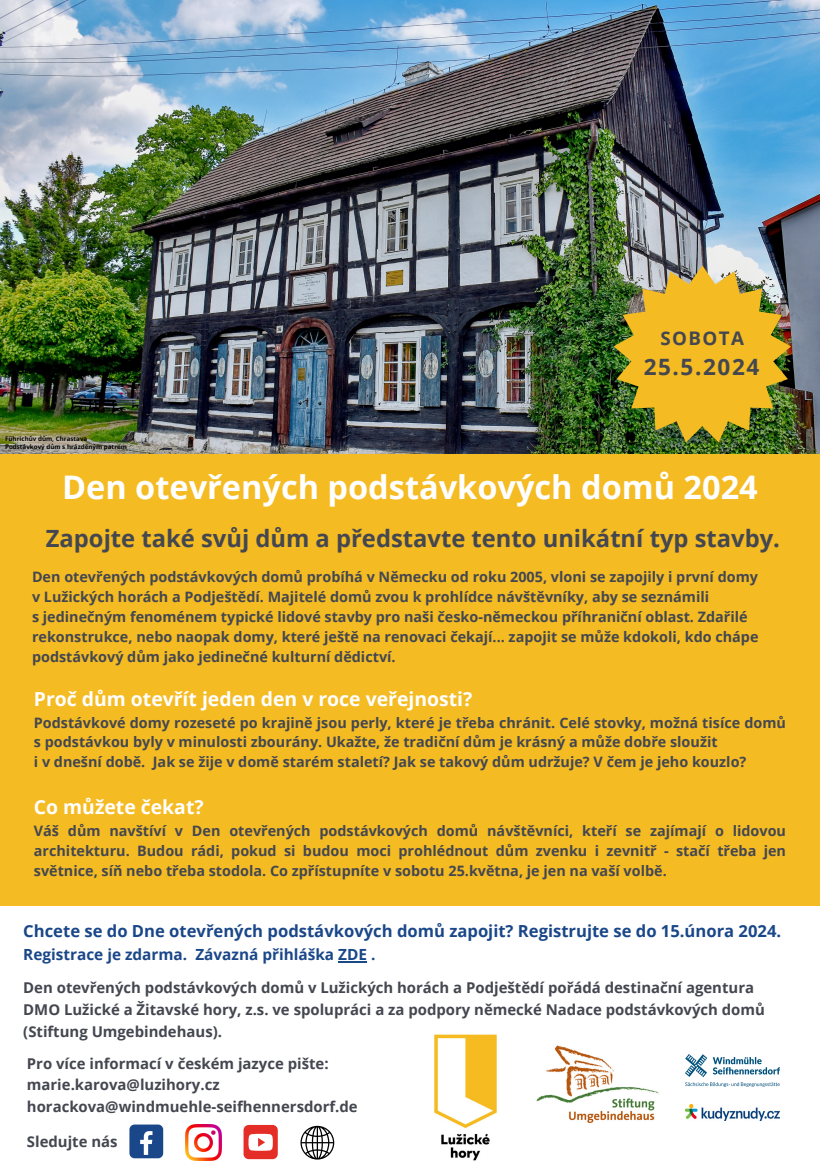
<style>
.page{position:relative;width:820px;height:1172px;background:#fff}
.page>*{position:absolute;margin:0;border:0;box-sizing:border-box;transform-origin:0 0}
.t1{font:700 32.5px "Open Sans";color:#fff}
.t2{font:700 23.75px "Open Sans";color:#444750}
.t3{font:700 22.5px "Open Sans";letter-spacing:.075em;color:#444750}
.t4{font:700 19.38px "Open Sans";color:#fff}
.t5{font:700 18.75px "Open Sans";letter-spacing:.075em;color:#444750}
.t6{font:700 16.62px "Open Sans";color:#1a4789}
.t7{font:700 15.38px "Open Sans";color:#1a4789}
.t8{font:700 14.88px/21.6px "Open Sans";color:#444750}
.t9{font:700 14.38px/19.7px "Open Sans";color:#444750}
.t10{font:700 6.25px "Open Sans";color:#000}
</style>
<div class="page">
<img style="left:0;top:0;width:819px;height:455px">
<div style="left:0;top:455px;width:819px;height:451px;background:#f5bb23"></div>
<img style="left:434px;top:1034px;width:63px;height:127px">
<img style="left:613px;top:265px;width:177px;height:177px">
<img style="left:536px;top:1045px;width:123px;height:78px">
<img style="left:685px;top:1055px;width:94px;height:31px">
<img style="left:685px;top:1105px;width:94px;height:16px">
<div style="left:129px;top:1124px;width:34px;height:34px;background:#1a4789;border-radius:5px"></div>
<svg style="left:140px;top:1131px;width:12px;height:24px"></svg>
<img style="left:185px;top:1125px;width:36px;height:35px">
<div style="left:243px;top:1125px;width:35px;height:34px;background:#e52d27;border-radius:5px"></div>
<svg style="left:248px;top:1134px;width:25px;height:17px"></svg>
<svg style="left:300px;top:1126px;width:34px;height:33px"></svg>
<hr style="left:338px;top:961px;width:29px;height:2px;background:#1a4789">
<p class="t10" style="left:5px;top:434px;width:84px">Führichův dům, Chrastava</p>
<p class="t10" style="left:5px;top:442px;width:123px">Podstávkový dům s hrázděným patrem</p>
<p class="t5" style="left:660px;top:325px;width:85px">SOBOTA</p>
<p class="t3" style="left:643px;top:351px;width:117px">25.5.2024</p>
<p class="t1" style="left:62px;top:465px;width:697px">Den otevřených podstávkových domů 2024</p>
<p class="t2" style="left:46px;top:521px;width:735px">Zapojte také svůj dům a představte tento unikátní typ stavby.</p>
<p class="t9" style="left:32px;top:566px;width:727px">Den otevřených podstávkových domů probíhá v Německu od roku 2005, vloni se zapojily i první domy</p>
<p class="t9" style="left:32px;top:586px;width:678px">v Lužických horách a Podještědí. Majitelé domů zvou k prohlídce návštěvníky, aby se seznámili</p>
<p class="t9" style="left:32px;top:606px;width:727px;line-height:20.1px">s jedinečným fenoménem typické lidové stavby pro naši česko-německou příhraniční oblast. Zdařilé rekonstrukce, nebo naopak domy, které ještě na renovaci čekají... zapojit se může kdokoli, kdo chápe podstávkový dům jako jedinečné kulturní dědictví.</p>
<p class="t4" style="left:34px;top:685px;width:440px">Proč dům otevřít jeden den v roce veřejnosti?</p>
<p class="t9" style="left:34px;top:712px;width:753px">Podstávkové domy rozeseté po krajině jsou perly, které je třeba chránit. Celé stovky, možná tisíce domů s podstávkou byly v minulosti zbourány. Ukažte, že tradiční dům je krásný a může dobře sloužit</p>
<p class="t9" style="left:34px;top:752px;width:714px">i v dnešní době. Jak se žije v domě starém staletí? Jak se takový dům udržuje? V čem je jeho kouzlo?</p>
<p class="t4" style="left:34px;top:794px;width:171px">Co můžete čekat?</p>
<p class="t9" style="left:34px;top:821px;width:753px;text-align:justify">Váš dům navštíví v Den otevřených podstávkových domů návštěvníci, kteří se zajímají o lidovou architekturu. Budou rádi, pokud si budou moci prohlédnout dům zvenku i zevnitř - stačí třeba jen světnice, síň nebo třeba stodola. Co zpřístupníte v sobotu 25.května, je jen na vaší volbě.</p>
<p class="t6" style="left:23px;top:920px;width:759px">Chcete se do Dne otevřených podstávkových domů zapojit? Registrujte se do 15.února 2024.</p>
<p class="t7" style="left:23px;top:944px;width:353px">Registrace je zdarma. Závazná přihláška ZDE .</p>
<p class="t8" style="left:23px;top:977px;width:732px">Den otevřených podstávkových domů v Lužických horách a Podještědí pořádá destinační agentura</p>
<p class="t8" style="left:23px;top:998px;width:743px">DMO Lužické a Žitavské hory, z.s. ve spolupráci a za podpory německé Nadace podstávkových domů (Stiftung Umgebindehaus).</p>
<p class="t8" style="left:27px;top:1052px;width:303px">Pro více informací v českém jazyce pište:</p>
<p class="t8" style="left:27px;top:1074px;width:194px">marie.karova@luzihory.cz</p>
<p class="t8" style="left:27px;top:1095px;width:332px">horackova@windmuehle-seifhennersdorf.de</p>
<p class="t8" style="left:27px;top:1130px;width:92px">Sledujte nás</p>
</div>
